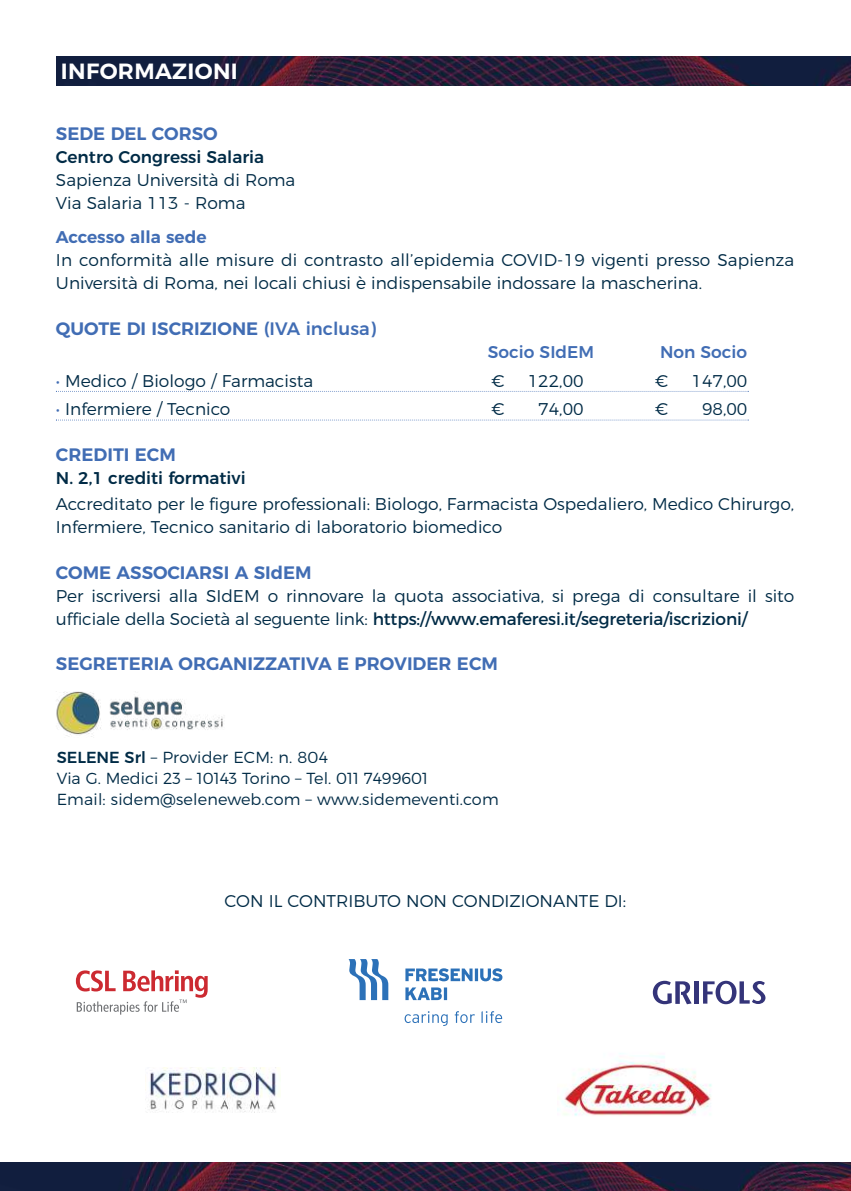
<style>
.page{position:relative;width:851px;height:1191px;background:#fff}
.page>*{position:absolute;margin:0;border:0;box-sizing:border-box;transform-origin:0 0}
.t1{font:600 22px "Montserrat";letter-spacing:.015em;color:#fff}
.t2{font:600 18px "Montserrat";color:#416db4}
.t3{font:300 17px/23px "Montserrat";color:#002b46}
.t4{font:500 17px "Montserrat";color:#002b46}
.t5{font:500 17px "Montserrat";color:#416db4}
.t6{font:600 17px "Montserrat";color:#416db4}
.t7{font:300 16px/21px "Montserrat";letter-spacing:.01em;color:#002b46}
.s1{font-weight:500}
.s2{color:#416db4}
.s3{font-weight:400}
</style>
<div class="page">
<img style="left:57px;top:57px;width:793px;height:28px">
<img style="left:0;top:1162px;width:850px;height:29px">
<svg style="left:56px;top:391px;width:692px;height:1px"></svg>
<svg style="left:56px;top:419px;width:692px;height:1px"></svg>
<svg style="left:76px;top:970px;width:132px;height:44px"></svg>
<svg style="left:348px;top:959px;width:40px;height:41px"></svg>
<svg style="left:405px;top:987px;width:42px;height:13px"></svg>
<svg style="left:405px;top:968px;width:97px;height:13px"></svg>
<svg style="left:404px;top:1011px;width:98px;height:15px"></svg>
<svg style="left:652px;top:980px;width:39px;height:24px"></svg>
<hr style="left:694px;top:981px;width:4px;height:22px;background:#343479">
<svg style="left:703px;top:980px;width:62px;height:24px"></svg>
<img style="left:145px;top:1067px;width:135px;height:45px">
<img style="left:557px;top:1053px;width:155px;height:63px">
<img style="left:56px;top:691px;width:167px;height:46px">
<p class="t1" style="left:61px;top:60px;width:178px">INFORMAZIONI</p>
<p class="t2" style="left:56px;top:125px;width:163px">SEDE DEL CORSO</p>
<p class="t4" style="left:56px;top:149px;width:210px">Centro Congressi Salaria</p>
<p class="t3" style="left:56px;top:170px;width:241px">Sapienza Università di Roma<br>Via Salaria 113 - Roma</p>
<p class="t6" style="left:56px;top:229px;width:152px">Accesso alla sede</p>
<p class="t3" style="left:56px;top:250px;width:739px">In conformità alle misure di contrasto all’epidemia COVID-19 vigenti presso Sapienza<br>Università di Roma, nei locali chiusi è indispensabile indossare la mascherina.</p>
<p class="t2" style="left:56px;top:320px;width:321px">QUOTE DI ISCRIZIONE <span class="s1">(IVA inclusa)</span></p>
<p class="t5" style="left:488px;top:344px;width:108px">Socio SIdEM</p>
<p class="t5" style="left:660px;top:344px;width:89px">Non Socio</p>
<p class="t3" style="left:56px;top:370px;width:259px"><span class="s2">•</span> Medico / Biologo / Farmacista</p>
<p class="t3" style="left:491px;top:370px;width:15px">€</p>
<p class="t3" style="left:527px;top:370px;width:57px">122,00</p>
<p class="t3" style="left:655px;top:370px;width:15px">€</p>
<p class="t3" style="left:691px;top:370px;width:57px">147,00</p>
<p class="t3" style="left:56px;top:399px;width:176px"><span class="s2">•</span> Infermiere / Tecnico</p>
<p class="t3" style="left:491px;top:399px;width:15px">€</p>
<p class="t3" style="left:538px;top:399px;width:47px">74,00</p>
<p class="t3" style="left:655px;top:399px;width:15px">€</p>
<p class="t3" style="left:702px;top:399px;width:47px">98,00</p>
<p class="t2" style="left:56px;top:446px;width:121px">CREDITI ECM</p>
<p class="t4" style="left:56px;top:470px;width:191px">N. 2,1 crediti formativi</p>
<p class="t3" style="left:56px;top:493px;width:739px">Accreditato per le figure professionali: Biologo, Farmacista Ospedaliero, Medico Chirurgo,<br>Infermiere, Tecnico sanitario di laboratorio biomedico</p>
<p class="t2" style="left:56px;top:563px;width:257px">COME ASSOCIARSI A SIdEM</p>
<p class="t3" style="left:56px;top:585px;width:739px">Per iscriversi alla SIdEM o rinnovare la quota associativa, si prega di consultare il sito ufficiale della Società al seguente link: <span class="s3">https://www.emaferesi.it/segreteria/iscrizioni/</span></p>
<p class="t2" style="left:56px;top:655px;width:443px">SEGRETERIA ORGANIZZATIVA E PROVIDER ECM</p>
<p class="t7" style="left:57px;top:748px;width:443px"><span class="s1">SELENE Srl</span> – Provider ECM: n. 804<br>Via G. Medici 23 – 10143 Torino – Tel. 011 7499601<br>Email: sidem@seleneweb.com – www.sidemeventi.com</p>
<p class="t3" style="left:225px;top:891px;width:403px">CON IL CONTRIBUTO NON CONDIZIONANTE DI:</p>
</div>
